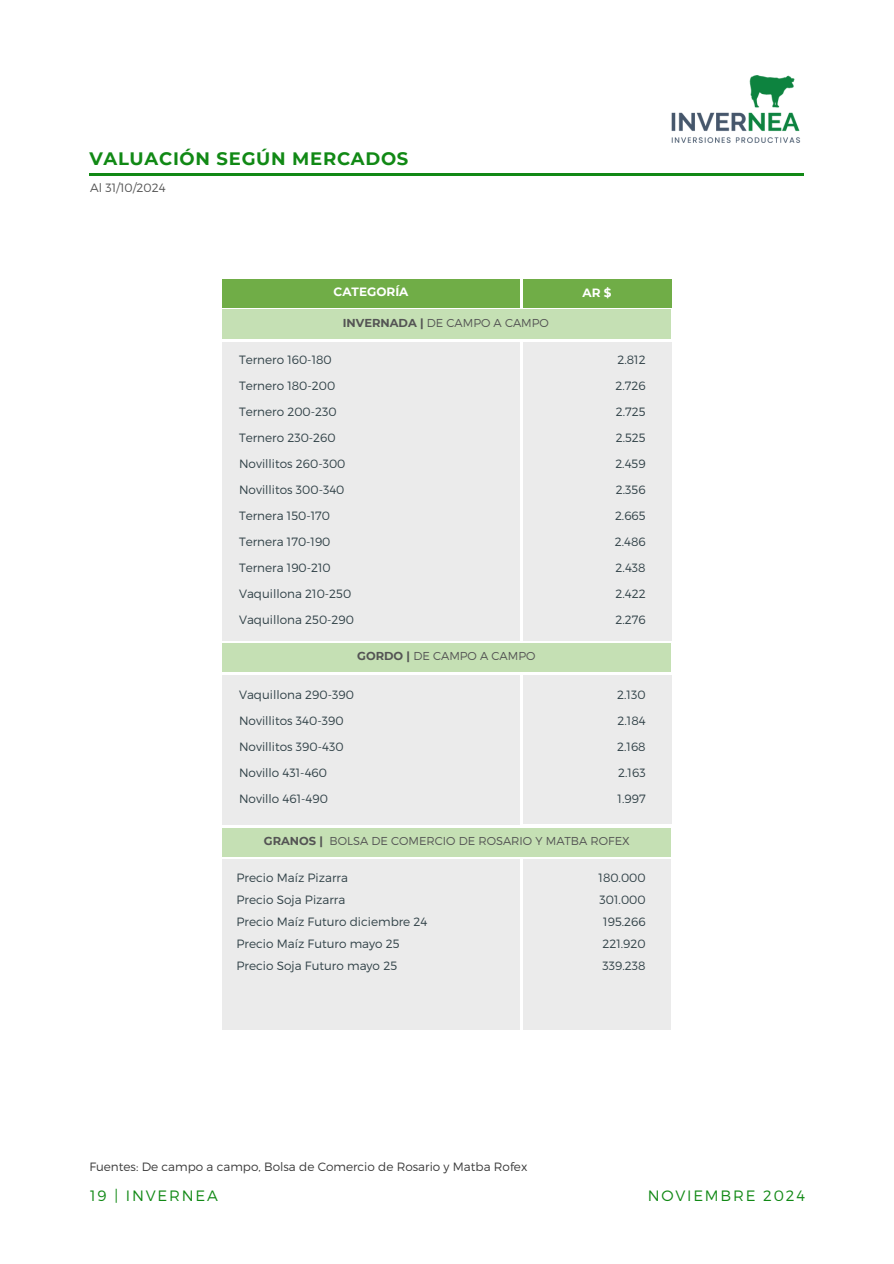
<style>
.page{position:relative;width:894px;height:1264px;background:#fff}
.page>*{position:absolute;margin:0;border:0;box-sizing:border-box;transform-origin:0 0}
.t1{font:700 18px "Montserrat";letter-spacing:.04em;color:#118915}
.t2{font:300 15px "Montserrat";letter-spacing:.12em;color:#118915}
.t3{font:300 12px "Montserrat";color:#2f4046}
.t4{font:300 12px "Montserrat";color:#3a3a3a}
.t5{font:300 12px "Montserrat";color:#545454}
.t6{font:700 12px "Montserrat";color:#fff}
.t7{font:300 11.4px "Montserrat";color:#545454}
.s1{font-weight:700}
</style>
<div class="page">
<hr style="left:89px;top:173px;width:715px;height:2px;background:#118915">
<img style="left:671px;top:75px;width:130px;height:68px">
<div style="left:222px;top:279px;width:297px;height:28px;background:#70ad47"></div>
<div style="left:222px;top:342px;width:297px;height:298px;background:#ebebeb"></div>
<div style="left:222px;top:310px;width:449px;height:29px;background:#c5e0b4"></div>
<div style="left:523px;top:279px;width:148px;height:28px;background:#70ad47"></div>
<div style="left:523px;top:342px;width:148px;height:298px;background:#ebebeb"></div>
<div style="left:222px;top:675px;width:297px;height:149px;background:#ebebeb"></div>
<div style="left:222px;top:643px;width:449px;height:29px;background:#c5e0b4"></div>
<div style="left:523px;top:675px;width:148px;height:149px;background:#ebebeb"></div>
<div style="left:222px;top:859px;width:297px;height:170px;background:#ebebeb"></div>
<div style="left:523px;top:859px;width:148px;height:170px;background:#ebebeb"></div>
<div style="left:222px;top:827px;width:449px;height:29px;background:#c5e0b4"></div>
<p class="t1" style="left:89px;top:148px;width:320px">VALUACIÓN SEGÚN MERCADOS</p>
<h3 class="t5" style="left:90px;top:180px;width:77px">Al 31/10/2024</h3>
<h4 class="t6" style="left:333px;top:285px;width:76px">CATEGORÍA</h4>
<p class="t7" style="left:342px;top:315px;width:207px"><span class="s1">INVERNADA |</span> DE CAMPO A CAMPO</p>
<p class="t3" style="left:239px;top:351px;width:94px">Ternero 160-180</p>
<p class="t3" style="left:239px;top:377px;width:98px">Ternero 180-200</p>
<p class="t3" style="left:239px;top:403px;width:99px">Ternero 200-230</p>
<p class="t3" style="left:239px;top:429px;width:98px">Ternero 230-260</p>
<p class="t3" style="left:239px;top:455px;width:108px">Novillitos 260-300</p>
<p class="t3" style="left:239px;top:481px;width:107px">Novillitos 300-340</p>
<p class="t3" style="left:239px;top:507px;width:92px">Ternera 150-170</p>
<p class="t3" style="left:239px;top:533px;width:93px">Ternera 170-190</p>
<p class="t3" style="left:239px;top:559px;width:93px">Ternera 190-210</p>
<p class="t3" style="left:239px;top:585px;width:114px">Vaquillona 210-250</p>
<p class="t3" style="left:239px;top:611px;width:116px">Vaquillona 250-290</p>
<p class="t7" style="left:357px;top:648px;width:180px"><span class="s1">GORDO |</span> DE CAMPO A CAMPO</p>
<p class="t3" style="left:239px;top:686px;width:116px">Vaquillona 290-390</p>
<p class="t3" style="left:239px;top:712px;width:106px">Novillitos 340-390</p>
<p class="t3" style="left:239px;top:738px;width:106px">Novillitos 390-430</p>
<p class="t3" style="left:239px;top:764px;width:89px">Novillo 431-460</p>
<p class="t3" style="left:239px;top:790px;width:90px">Novillo 461-490</p>
<p class="t6" style="left:582px;top:285px;width:31px">AR $</p>
<p class="t3" style="left:617px;top:351px;width:30px">2.812</p>
<p class="t3" style="left:615px;top:377px;width:32px">2.726</p>
<p class="t3" style="left:615px;top:403px;width:31px">2.725</p>
<p class="t3" style="left:615px;top:429px;width:31px">2.525</p>
<p class="t3" style="left:615px;top:455px;width:32px">2.459</p>
<p class="t3" style="left:615px;top:481px;width:31px">2.356</p>
<p class="t3" style="left:614px;top:507px;width:32px">2.665</p>
<h4 class="t3" style="left:614px;top:533px;width:32px">2.486</h4>
<p class="t3" style="left:615px;top:559px;width:32px">2.438</p>
<p class="t3" style="left:615px;top:585px;width:32px">2.422</p>
<p class="t3" style="left:615px;top:611px;width:32px">2.276</p>
<p class="t3" style="left:617px;top:687px;width:30px">2.130</p>
<p class="t3" style="left:617px;top:713px;width:30px">2.184</p>
<p class="t3" style="left:617px;top:739px;width:30px">2.168</p>
<p class="t3" style="left:618px;top:765px;width:29px">2.163</p>
<p class="t3" style="left:617px;top:791px;width:29px">1.997</p>
<p class="t7" style="left:264px;top:833px;width:367px"><span class="s1">GRANOS |</span> BOLSA DE COMERCIO DE ROSARIO Y MATBA ROFEX</p>
<p class="t3" style="left:236px;top:869px;width:113px">Precio Maíz Pizarra</p>
<p class="t3" style="left:236px;top:891px;width:110px">Precio Soja Pizarra</p>
<h4 class="t3" style="left:236px;top:913px;width:192px">Precio Maíz Futuro diciembre 24</h4>
<p class="t3" style="left:236px;top:935px;width:165px">Precio Maíz Futuro mayo 25</p>
<p class="t3" style="left:236px;top:957px;width:162px">Precio Soja Futuro mayo 25</p>
<p class="t3" style="left:598px;top:869px;width:49px">180.000</p>
<p class="t3" style="left:599px;top:891px;width:47px">301.000</p>
<p class="t3" style="left:603px;top:913px;width:44px">195.266</p>
<p class="t3" style="left:602px;top:935px;width:45px">221.920</p>
<h2 class="t3" style="left:602px;top:957px;width:44px">339.238</h2>
<h3 class="t4" style="left:89px;top:1158px;width:439px">Fuentes: De campo a campo, Bolsa de Comercio de Rosario y Matba Rofex</h3>
<p class="t2" style="left:90px;top:1185px;width:129px">19 | INVERNEA</p>
<h2 class="t2" style="left:647px;top:1185px;width:159px">NOVIEMBRE 2024</h2>
</div>
